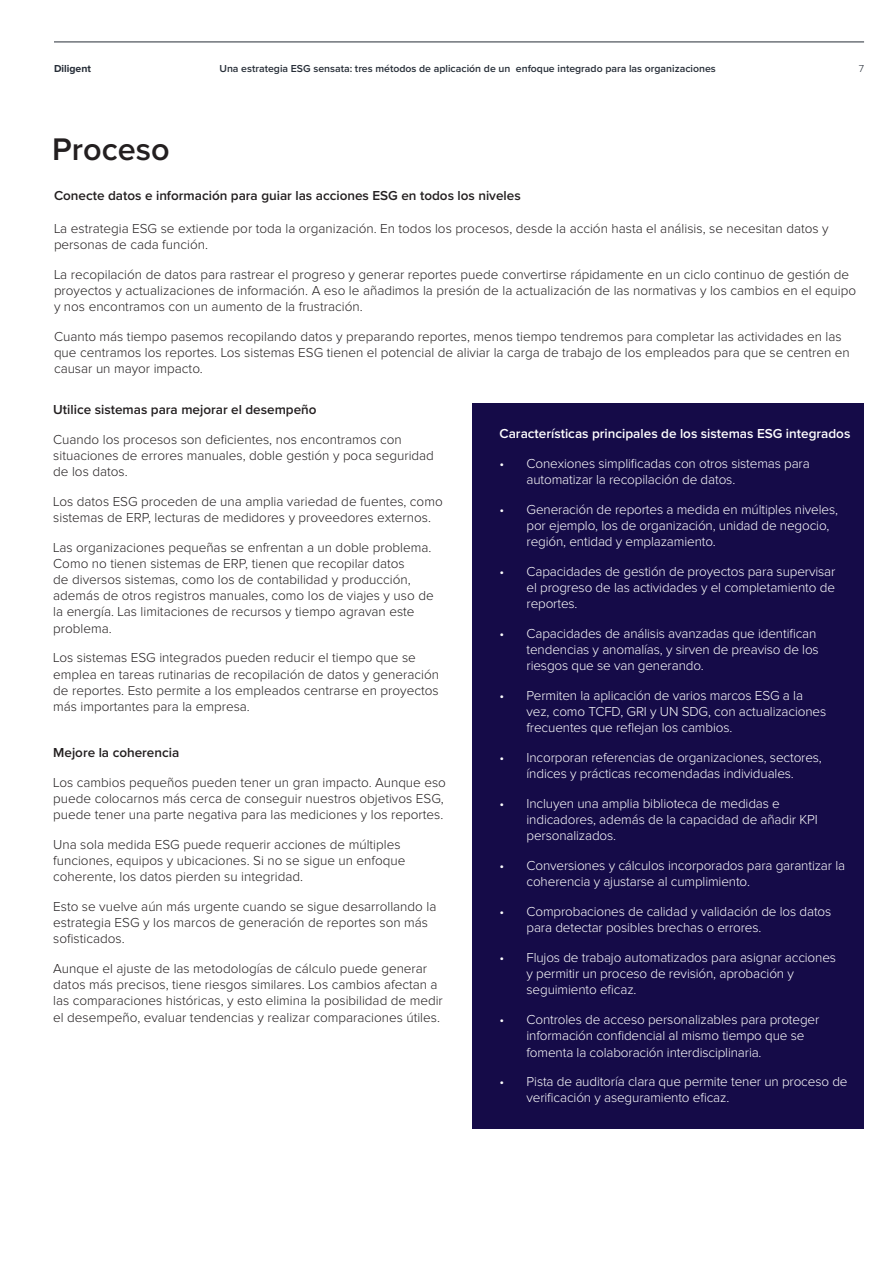
<style>
.page{position:relative;width:893px;height:1263px;background:#fff}
.page>*{position:absolute;margin:0;border:0;box-sizing:border-box;transform-origin:0 0}
.t1{font:600 32.4px "Proxima Nova";color:#231f20}
.t2{font:300 13.5px/16.2px "Proxima Nova";color:#231f20}
.t3{font:300 13.5px/16.2px "Proxima Nova";letter-spacing:-.01em;color:#fff}
.t4{font:600 13.5px "Proxima Nova";color:#231f20}
.t5{font:600 13.5px "Proxima Nova";color:#fff}
.t6{font:600 10.5px "Proxima Nova";color:#262d37}
.t7{font:700 10.5px "Proxima Nova";color:#262d37}
.t8{font:300 10.5px "Proxima Nova";color:#262d37}
</style>
<div class="page">
<hr style="left:54px;top:42px;width:810px;height:1px;background:#262d37">
<div style="left:472px;top:403px;width:392px;height:725px;background:#150b48"></div>
<p class="t7" style="left:54px;top:63px;width:39px">Diligent</p>
<p class="t6" style="left:219px;top:62px;width:498px">Una estrategia ESG sensata: tres métodos de aplicación de un enfoque integrado para las organizaciones</p>
<p class="t8" style="left:859px;top:64px;width:7px">7</p>
<p class="t1" style="left:52px;top:130px;width:119px">Proceso</p>
<p class="t4" style="left:54px;top:188px;width:468px">Conecte datos e información para guiar las acciones ESG en todos los niveles</p>
<p class="t2" style="left:54px;top:221px;width:776px">La estrategia ESG se extiende por toda la organización. En todos los procesos, desde la acción hasta el análisis, se necesitan datos y personas de cada función.</p>
<p class="t2" style="left:54px;top:267px;width:803px">La recopilación de datos para rastrear el progreso y generar reportes puede convertirse rápidamente en un ciclo continuo de gestión de proyectos y actualizaciones de información. A eso le añadimos la presión de la actualización de las normativas y los cambios en el equipo y nos encontramos con un aumento de la frustración.</p>
<p class="t2" style="left:54px;top:329px;width:797px">Cuanto más tiempo pasemos recopilando datos y preparando reportes, menos tiempo tendremos para completar las actividades en las que centramos los reportes. Los sistemas ESG tienen el potencial de aliviar la carga de trabajo de los empleados para que se centren en causar un mayor impacto.</p>
<p class="t4" style="left:53px;top:401px;width:265px">Utilice sistemas para mejorar el desempeño</p>
<p class="t2" style="left:53px;top:432px;width:382px">Cuando los procesos son deficientes, nos encontramos con situaciones de errores manuales, doble gestión y poca seguridad de los datos.</p>
<p class="t2" style="left:53px;top:494px;width:391px">Los datos ESG proceden de una amplia variedad de fuentes, como sistemas de ERP, lecturas de medidores y proveedores externos.</p>
<p class="t2" style="left:53px;top:540px;width:382px">Las organizaciones pequeñas se enfrentan a un doble problema.<br>Como no tienen sistemas de ERP, tienen que recopilar datos<br>de diversos sistemas, como los de contabilidad y producción, además de otros registros manuales, como los de viajes y uso de la energía. Las limitaciones de recursos y tiempo agravan este problema.</p>
<p class="t2" style="left:53px;top:650px;width:387px">Los sistemas ESG integrados pueden reducir el tiempo que se emplea en tareas rutinarias de recopilación de datos y generación de reportes. Esto permite a los empleados centrarse en proyectos más importantes para la empresa.</p>
<p class="t4" style="left:53px;top:744px;width:128px">Mejore la coherencia</p>
<p class="t2" style="left:53px;top:774px;width:394px">Los cambios pequeños pueden tener un gran impacto. Aunque eso puede colocarnos más cerca de conseguir nuestros objetivos ESG, puede tener una parte negativa para las mediciones y los reportes.</p>
<p class="t2" style="left:53px;top:837px;width:354px">Una sola medida ESG puede requerir acciones de múltiples funciones, equipos y ubicaciones. Si no se sigue un enfoque coherente, los datos pierden su integridad.</p>
<p class="t2" style="left:53px;top:899px;width:385px">Esto se vuelve aún más urgente cuando se sigue desarrollando la estrategia ESG y los marcos de generación de reportes son más sofisticados.</p>
<p class="t2" style="left:53px;top:961px;width:391px">Aunque el ajuste de las metodologías de cálculo puede generar datos más precisos, tiene riesgos similares. Los cambios afectan a las comparaciones históricas, y esto elimina la posibilidad de medir el desempeño, evaluar tendencias y realizar comparaciones útiles.</p>
<p class="t5" style="left:500px;top:426px;width:352px">Características principales de los sistemas ESG integrados</p>
<p class="t3" style="left:526px;top:456px;width:285px;text-indent:-27px">• Conexiones simplificadas con otros sistemas para automatizar la recopilación de datos.</p>
<p class="t3" style="left:526px;top:502px;width:313px;text-indent:-27px">• Generación de reportes a medida en múltiples niveles, por ejemplo, los de organización, unidad de negocio, región, entidad y emplazamiento.</p>
<p class="t3" style="left:526px;top:564px;width:310px;text-align:justify;text-indent:-27px">• Capacidades de gestión de proyectos para supervisar el progreso de las actividades y el completamiento de reportes.</p>
<p class="t3" style="left:526px;top:626px;width:294px;text-indent:-27px">• Capacidades de análisis avanzadas que identifican tendencias y anomalías, y sirven de preaviso de los riesgos que se van generando.</p>
<p class="t3" style="left:526px;top:688px;width:301px;text-indent:-27px">• Permiten la aplicación de varios marcos ESG a la vez, como TCFD, GRI y UN SDG, con actualizaciones frecuentes que reflejan los cambios.</p>
<p class="t3" style="left:500px;top:750px;width:324px;text-align:center">• Incorporan referencias de organizaciones, sectores, índices y prácticas recomendadas individuales.</p>
<p class="t3" style="left:526px;top:796px;width:293px;text-indent:-27px">• Incluyen una amplia biblioteca de medidas e indicadores, además de la capacidad de añadir KPI personalizados.</p>
<p class="t3" style="left:526px;top:858px;width:320px;text-indent:-27px">• Conversiones y cálculos incorporados para garantizar la coherencia y ajustarse al cumplimiento.</p>
<p class="t3" style="left:526px;top:904px;width:306px;text-indent:-27px">• Comprobaciones de calidad y validación de los datos para detectar posibles brechas o errores.</p>
<p class="t3" style="left:526px;top:950px;width:311px;text-indent:-27px">• Flujos de trabajo automatizados para asignar acciones y permitir un proceso de revisión, aprobación y seguimiento eficaz.</p>
<p class="t3" style="left:526px;top:1012px;width:294px;text-indent:-27px">• Controles de acceso personalizables para proteger información confidencial al mismo tiempo que se fomenta la colaboración interdisciplinaria.</p>
<p class="t3" style="left:526px;top:1074px;width:323px;text-indent:-27px">• Pista de auditoría clara que permite tener un proceso de verificación y aseguramiento eficaz.</p>
</div>
